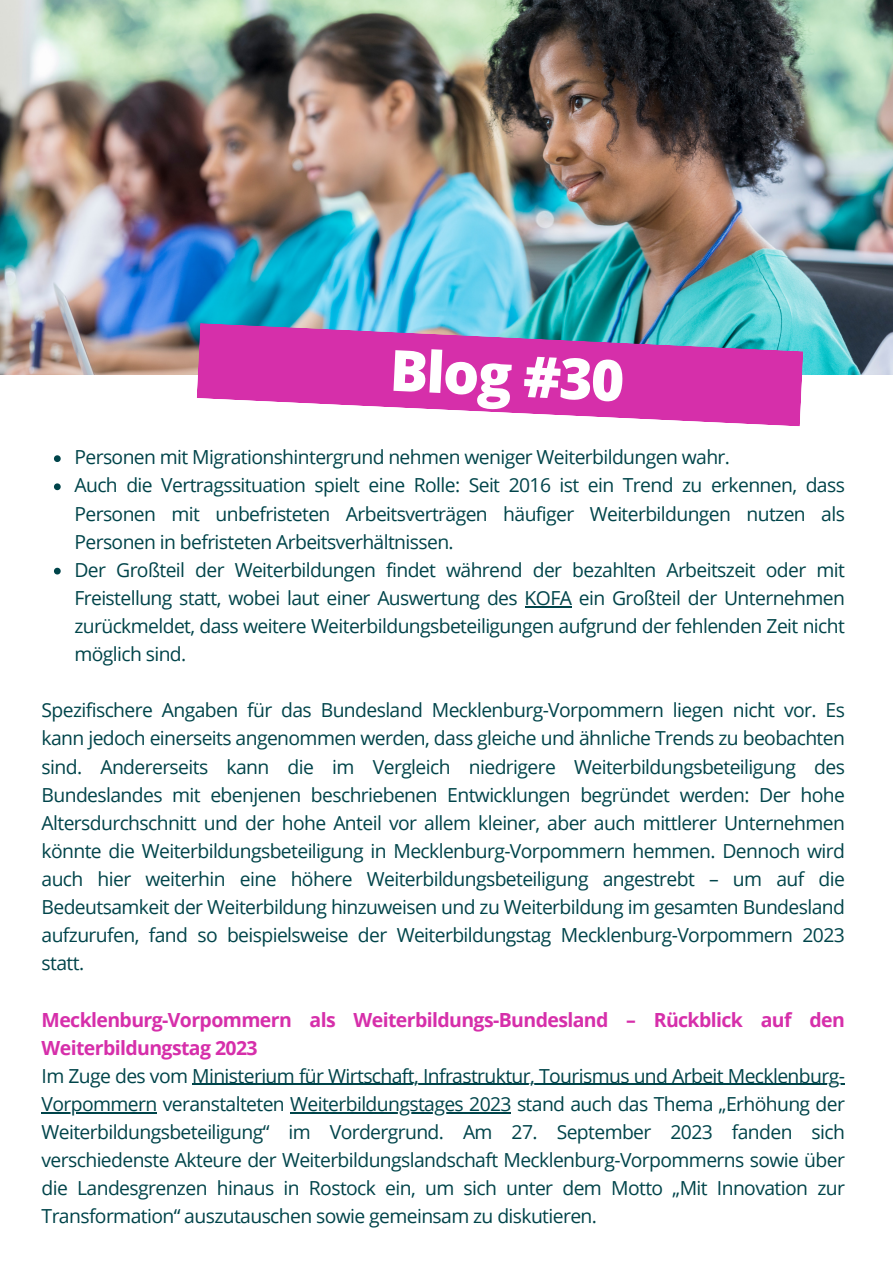
<style>
.page{position:relative;width:893px;height:1264px;background:#fff}
.page>*{position:absolute;margin:0;border:0;box-sizing:border-box;transform-origin:0 0}
.t1{font:800 57px "Open Sans";color:#fff}
.t2{font:700 19.5px/28px "Open Sans";letter-spacing:-.03em;color:#d62faa}
.t3{font:19.35px/28px "Open Sans";letter-spacing:-.03em;color:#00444a;text-align:justify}
</style>
<div class="page">
<img style="left:0;top:0;width:892px;height:374px">
<svg style="left:196px;top:323px;width:607px;height:103px;fill:#d62faa"></svg>
<svg style="left:54px;top:455px;width:7px;height:7px"></svg>
<svg style="left:54px;top:483px;width:7px;height:7px"></svg>
<svg style="left:54px;top:567px;width:7px;height:7px"></svg>
<hr style="left:524px;top:606px;width:47px;height:1px;background:#00444a">
<hr style="left:192px;top:1083px;width:652px;height:2px;background:#00444a">
<hr style="left:42px;top:1112px;width:115px;height:1px;background:#00444a">
<hr style="left:290px;top:1112px;width:221px;height:1px;background:#00444a">
<p class="t1" style="left:392px;top:329px;width:236px;rotate:3deg">Blog #30</p>
<p class="t3" style="left:74px;top:443px;width:657px">Personen mit Migrationshintergrund nehmen weniger Weiterbildungen wahr.</p>
<p class="t3" style="left:74px;top:471px;width:772px">Auch die Vertragssituation spielt eine Rolle: Seit 2016 ist ein Trend zu erkennen, dass Personen mit unbefristeten Arbeitsverträgen häufiger Weiterbildungen nutzen als Personen in befristeten Arbeitsverhältnissen.</p>
<p class="t3" style="left:74px;top:555px;width:772px">Der Großteil der Weiterbildungen findet während der bezahlten Arbeitszeit oder mit Freistellung statt, wobei laut einer Auswertung des KOFA ein Großteil der Unternehmen zurückmeldet, dass weitere Weiterbildungsbeteiligungen aufgrund der fehlenden Zeit nicht möglich sind.</p>
<p class="t3" style="left:42px;top:695px;width:804px">Spezifischere Angaben für das Bundesland Mecklenburg-Vorpommern liegen nicht vor. Es kann jedoch einerseits angenommen werden, dass gleiche und ähnliche Trends zu beobachten sind. Andererseits kann die im Vergleich niedrigere Weiterbildungsbeteiligung des Bundeslandes mit ebenjenen beschriebenen Entwicklungen begründet werden: Der hohe Altersdurchschnitt und der hohe Anteil vor allem kleiner, aber auch mittlerer Unternehmen könnte die Weiterbildungsbeteiligung in Mecklenburg-Vorpommern hemmen. Dennoch wird auch hier weiterhin eine höhere Weiterbildungsbeteiligung angestrebt – um auf die Bedeutsamkeit der Weiterbildung hinzuweisen und zu Weiterbildung im gesamten Bundesland aufzurufen, fand so beispielsweise der Weiterbildungstag Mecklenburg-Vorpommern 2023 statt.</p>
<p class="t2" style="left:42px;top:1004px;width:804px">Mecklenburg-Vorpommern als Weiterbildungs-Bundesland – Rückblick auf den<br>Weiterbildungstag 2023</p>
<p class="t3" style="left:42px;top:1061px;width:804px">Im Zuge des vom Ministerium für Wirtschaft, Infrastruktur, Tourismus und Arbeit Mecklenburg-Vorpommern veranstalteten Weiterbildungstages 2023 stand auch das Thema „Erhöhung der Weiterbildungsbeteiligung“ im Vordergrund. Am 27. September 2023 fanden sich verschiedenste Akteure der Weiterbildungslandschaft Mecklenburg-Vorpommerns sowie über die Landesgrenzen hinaus in Rostock ein, um sich unter dem Motto „Mit Innovation zur Transformation“ auszutauschen sowie gemeinsam zu diskutieren.</p>
</div>
